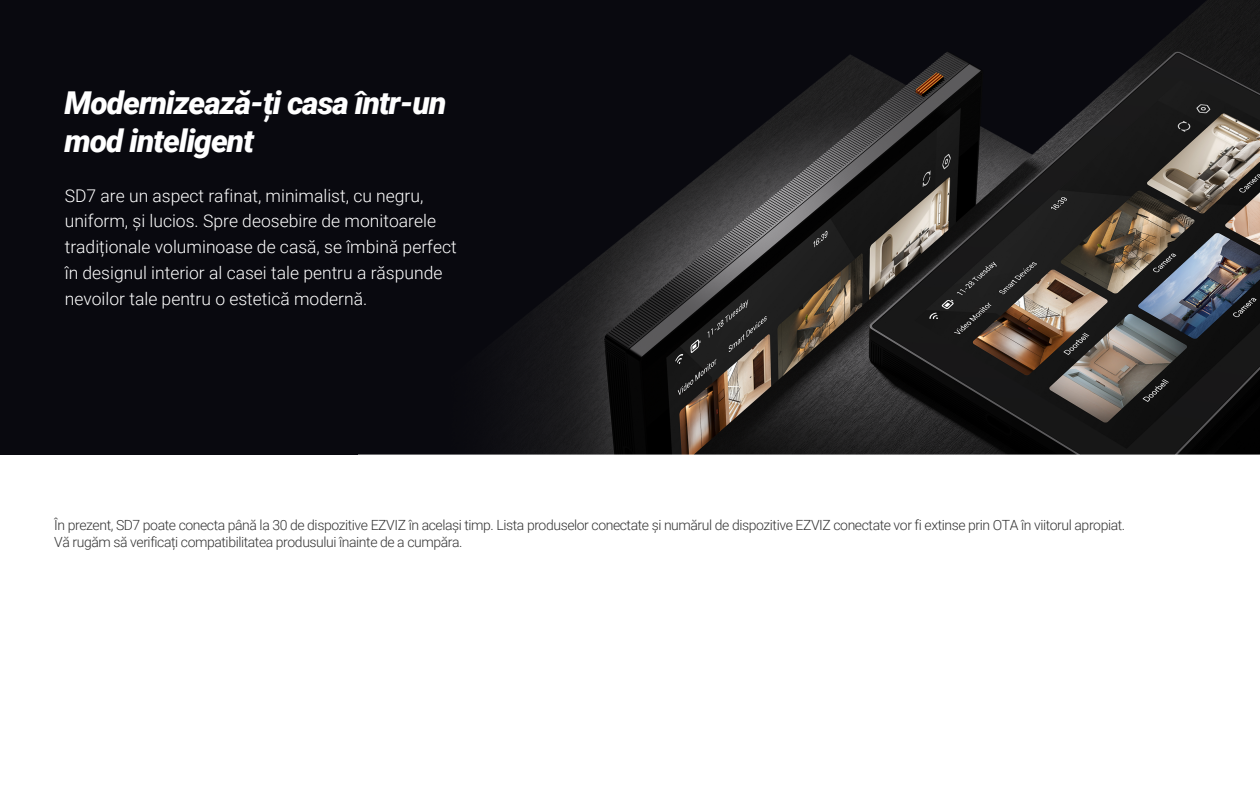
<style>
.page{position:relative;width:1260px;height:788px;background:#fff}
.page>*{position:absolute;margin:0;border:0;box-sizing:border-box;transform-origin:0 0}
.t1{font:italic 900 31.5px/37.8px "Roboto";letter-spacing:-.03em;color:#fff}
.t2{font:300 17.5px/25.7px "Roboto";color:#fff}
.t3{font:300 14px/16.8px "Roboto";letter-spacing:-.03em;color:#333}
</style>
<div class="page">
<img style="left:357px;top:0;width:903px;height:454px">
<div style="left:0;top:0;width:357px;height:454px;background:#09090f"></div>
<h1 class="t1" style="left:64px;top:83px;width:384px">Modernizează-ți casa într-un mod inteligent</h1>
<p class="t2" style="left:65px;top:182px;width:393px">SD7 are un aspect rafinat, minimalist, cu negru, uniform, și lucios. Spre deosebire de monitoarele tradiționale voluminoase de casă, se îmbină perfect în designul interior al casei tale pentru a răspunde nevoilor tale pentru o estetică modernă.</p>
<p class="t3" style="left:54px;top:516px;width:1072px">În prezent, SD7 poate conecta până la 30 de dispozitive EZVIZ în același timp. Lista produselor conectate și numărul de dispozitive EZVIZ conectate vor fi extinse prin OTA în viitorul apropiat.<br>Vă rugăm să verificați compatibilitatea produsului înainte de a cumpăra.</p>
</div>
